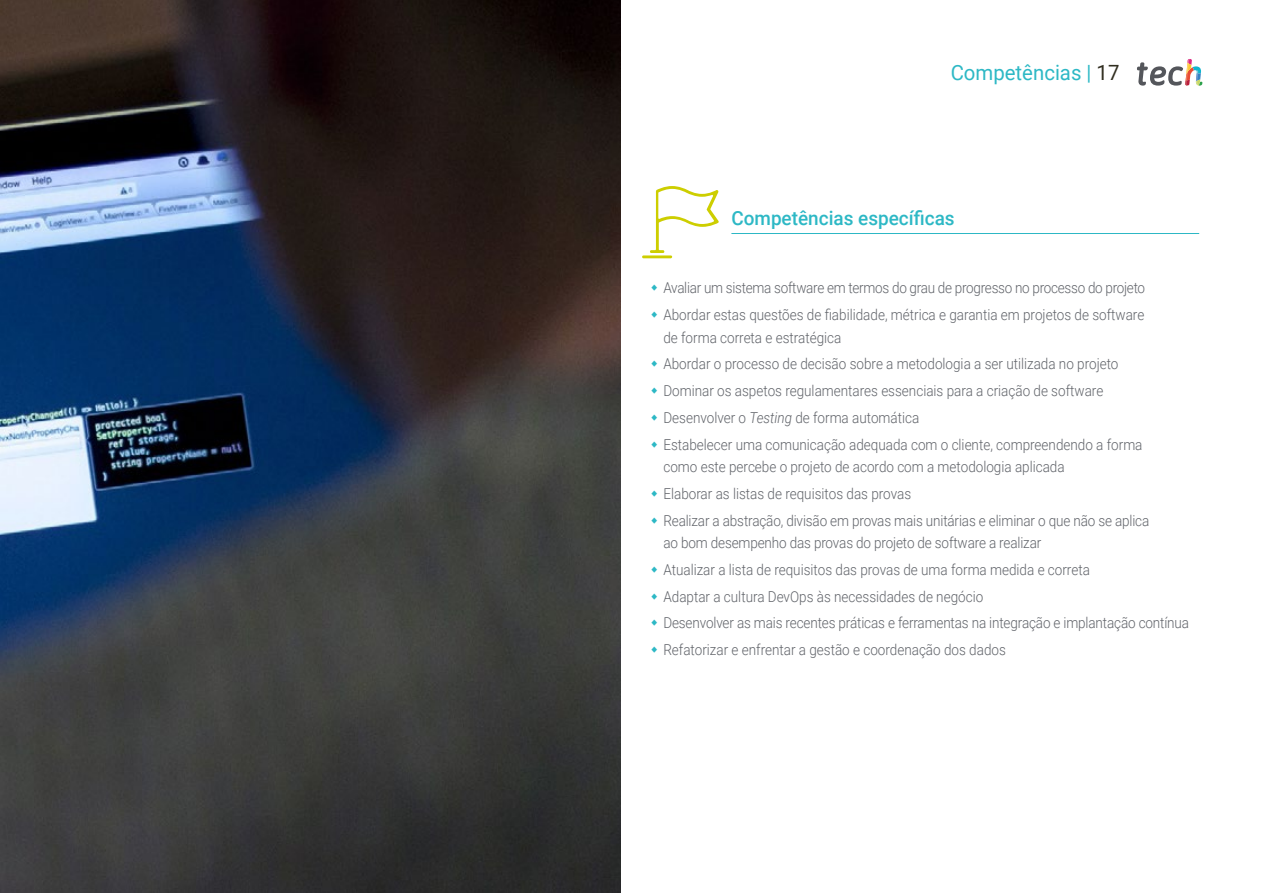
<style>
.page{position:relative;width:1263px;height:893px;background:#fff}
.page>*{position:absolute;margin:0;border:0;box-sizing:border-box;transform-origin:0 0}
.t1{font:21px "Roboto";color:#2db8c5}
.t2{font:500 19.5px "Roboto";color:#2db8c5}
.t3{font:300 15px/26.7px "Roboto";color:#61646a;scale:.9 1}
.t4{font:300 15px/26.7px "Roboto";letter-spacing:-.02em;color:#61646a;scale:.9 1}
.s1{color:#312e20}
.s2{font-style:italic}
</style>
<div class="page">
<hr style="left:731px;top:233px;width:468px;height:1px;background:#2db8c5">
<hr style="left:642px;top:255px;width:30px;height:3px;background:#cdce00">
<svg style="left:650px;top:186px;width:69px;height:67px"></svg>
<svg style="left:1137px;top:59px;width:65px;height:27px"></svg>
<img style="left:0;top:0;width:621px;height:893px">
<h1 class="t1" style="left:951px;top:57px;width:170px">Competências | <span class="s1">17</span></h1>
<h2 class="t2" style="left:731px;top:205px;width:225px">Competências específicas</h2>
<p class="t4" style="left:663px;top:274px;width:537px">Avaliar um sistema software em termos do grau de progresso no processo do projeto<br>Abordar estas questões de fiabilidade, métrica e garantia em projetos de software</p>
<p class="t3" style="left:663px;top:323px;width:534px">de forma correta e estratégica<br>Abordar o processo de decisão sobre a metodologia a ser utilizada no projeto Dominar os aspetos regulamentares essenciais para a criação de software Desenvolver o <span class="s2">Testing</span> de forma automática<br>Estabelecer uma comunicação adequada com o cliente, compreendendo a forma</p>
<p class="t3" style="left:663px;top:453px;width:541px">como este percebe o projeto de acordo com a metodologia aplicada<br>Elaborar as listas de requisitos das provas<br>Realizar a abstração, divisão em provas mais unitárias e eliminar o que não se aplica</p>
<p class="t3" style="left:663px;top:529px;width:586px">ao bom desempenho das provas do projeto de software a realizar<br>Atualizar a lista de requisitos das provas de uma forma medida e correta<br>Adaptar a cultura DevOps às necessidades de negócio<br>Desenvolver as mais recentes práticas e ferramentas na integração e implantação contínua Refatorizar e enfrentar a gestão e coordenação dos dados</p>
</div>
